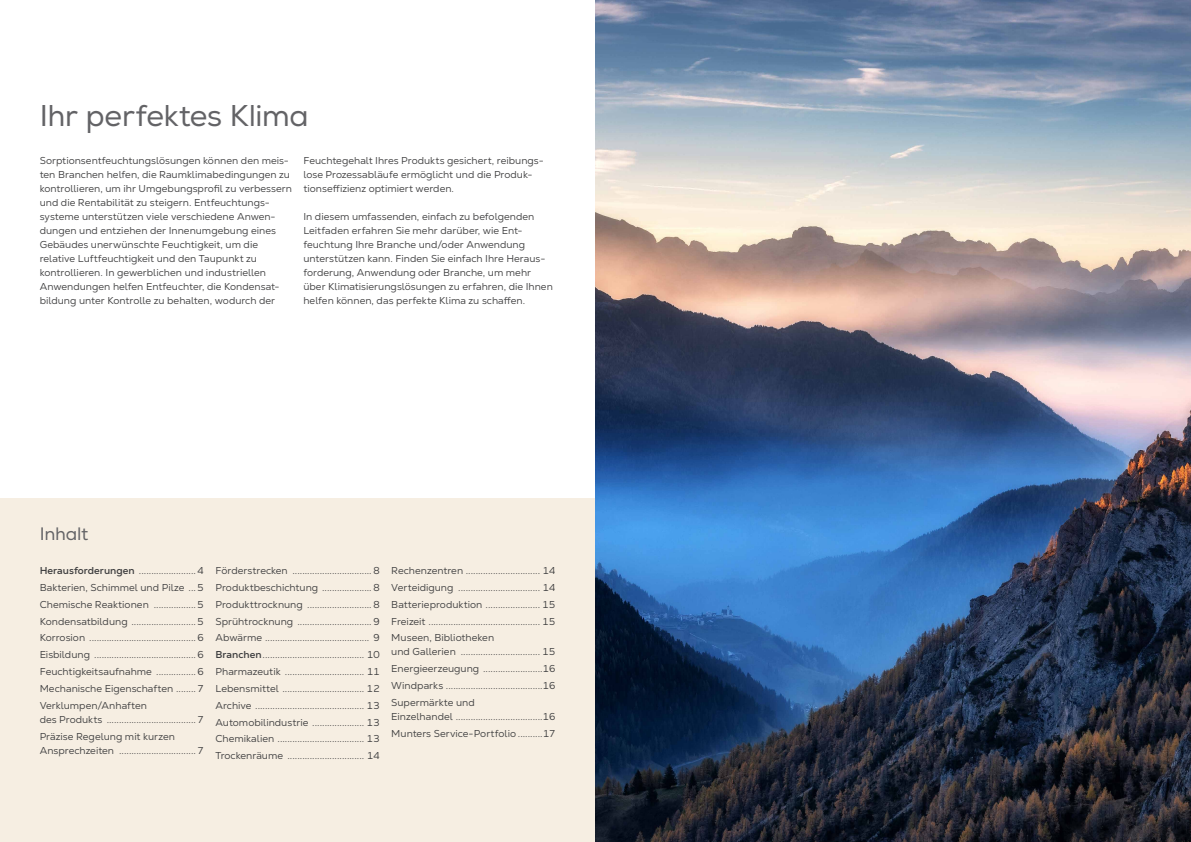
<style>
.page{position:relative;width:1191px;height:842px;background:#fff}
.page>*{position:absolute;margin:0;border:0;box-sizing:border-box;transform-origin:0 0}
.Headline{font:30px "Nexa";letter-spacing:-.01em;color:#636366}
.Cover_2{font:18px "Nexa";letter-spacing:-.01em;color:#636366}
.Content{font:10px/14px "Nexa Text";color:#3e3e3f}
.Body_copy{font:10px/14px "Nexa Text";color:#3e3e3f}
.Content-2{font:700 10px "Nexa Text";letter-spacing:.005em;color:#3e3e3f}
.s1{font-weight:700}
</style>
<div class="page">
<div style="left:0;top:499px;width:595px;height:343px;background:#f6eee2"></div>
<img style="left:595px;top:0;width:596px;height:842px">
<p class="Headline" style="left:40px;top:98px;width:271px">Ihr perfektes Klima</p>
<p class="Body_copy" style="left:40px;top:153px;width:254px">Sorptionsentfeuchtungslösungen können den meis&shy;ten Branchen helfen, die Raumklimabedingungen zu kontrollieren, um ihr Umgebungsprofil zu verbessern und die Rentabilität zu steigern. Entfeuchtungs&shy;systeme unterstützen viele verschiedene Anwen&shy;dungen und entziehen der Innenumgebung eines Gebäudes unerwünschte Feuchtigkeit, um die relative Luftfeuchtigkeit und den Taupunkt zu kontrollieren. In gewerblichen und industriellen Anwendungen helfen Entfeuchter, die Kondensat&shy;bildung unter Kontrolle zu behalten, wodurch der</p>
<p class="Body_copy" style="left:303px;top:153px;width:242px">Feuchtegehalt Ihres Produkts gesichert, reibungs&shy;lose Prozessabläufe ermöglicht und die Produk&shy;tionseffizienz optimiert werden.</p>
<p class="Body_copy" style="left:303px;top:209px;width:251px">In diesem umfassenden, einfach zu befolgenden Leitfaden erfahren Sie mehr darüber, wie Ent&shy;feuchtung Ihre Branche und/oder Anwendung unterstützen kann. Finden Sie einfach Ihre Heraus&shy;forderung, Anwendung oder Branche, um mehr über Klimatisierungslösungen zu erfahren, die Ihnen helfen können, das perfekte Klima zu schaffen.</p>
<p class="Cover_2" style="left:40px;top:523px;width:50px">Inhalt</p>
<p class="Content" style="left:40px;top:563px;width:166px"><span class="s1">Herausforderungen</span> .......................4</p>
<p class="Content" style="left:40px;top:580px;width:166px">Bakterien, Schimmel und Pilze ...5</p>
<p class="Content" style="left:40px;top:597px;width:166px">Chemische Reaktionen .................5</p>
<p class="Content" style="left:40px;top:614px;width:166px">Kondensatbildung ..........................5</p>
<p class="Content" style="left:40px;top:631px;width:166px">Korrosion ...........................................6</p>
<p class="Content" style="left:40px;top:648px;width:166px">Eisbildung .........................................6</p>
<p class="Content" style="left:40px;top:664px;width:166px">Feuchtigkeitsaufnahme ................6</p>
<p class="Content" style="left:40px;top:681px;width:166px">Mechanische Eigenschaften ........7</p>
<p class="Content" style="left:40px;top:698px;width:166px">Verklumpen/Anhaften<br>des Produkts ....................................7</p>
<p class="Content" style="left:40px;top:729px;width:166px">Präzise Regelung mit kurzen<br>Ansprechzeiten ...............................7</p>
<p class="Content" style="left:215px;top:563px;width:166px">Förderstrecken ................................8</p>
<p class="Content" style="left:215px;top:580px;width:166px">Produktbeschichtung ....................8</p>
<p class="Content" style="left:215px;top:597px;width:166px">Produkttrocknung ..........................8</p>
<p class="Content" style="left:215px;top:614px;width:166px">Sprühtrocknung ..............................9</p>
<p class="Content" style="left:215px;top:631px;width:166px">Abwärme .......................................... 9</p>
<p class="Content-2" style="left:215px;top:648px;width:48px">Branchen</p>
<p class="Content" style="left:367px;top:648px;width:15px">10</p>
<p class="Content" style="left:215px;top:664px;width:67px">Pharmazeutik</p>
<p class="Content" style="left:367px;top:664px;width:15px">11</p>
<p class="Content" style="left:215px;top:681px;width:65px">Lebensmittel</p>
<p class="Content" style="left:366px;top:681px;width:15px">12</p>
<p class="Content" style="left:215px;top:698px;width:38px">Archive</p>
<p class="Content" style="left:366px;top:698px;width:15px">13</p>
<p class="Content" style="left:215px;top:715px;width:94px">Automobilindustrie</p>
<p class="Content" style="left:366px;top:715px;width:15px">13</p>
<p class="Content" style="left:215px;top:732px;width:60px">Chemikalien</p>
<p class="Content" style="left:366px;top:732px;width:15px">13</p>
<p class="Content" style="left:215px;top:749px;width:69px">Trockenräume</p>
<p class="Content" style="left:367px;top:749px;width:15px">14</p>
<p class="Content" style="left:391px;top:563px;width:166px">Rechenzentren .............................. 14</p>
<p class="Content" style="left:391px;top:580px;width:166px">Verteidigung ................................. 14</p>
<p class="Content" style="left:391px;top:597px;width:166px">Batterieproduktion ...................... 15</p>
<p class="Content" style="left:391px;top:614px;width:166px">Freizeit ............................................. 15</p>
<p class="Content" style="left:391px;top:631px;width:166px">Museen, Bibliotheken<br>und Gallerien ................................ 15</p>
<p class="Content" style="left:391px;top:662px;width:166px">Energieerzeugung ........................16</p>
<p class="Content" style="left:391px;top:678px;width:166px">Windparks .......................................16</p>
<p class="Content" style="left:391px;top:695px;width:166px">Supermärkte und<br>Einzelhandel ...................................16</p>
<p class="Content" style="left:391px;top:726px;width:166px">Munters Service-Portfolio ..........17</p>
</div>
